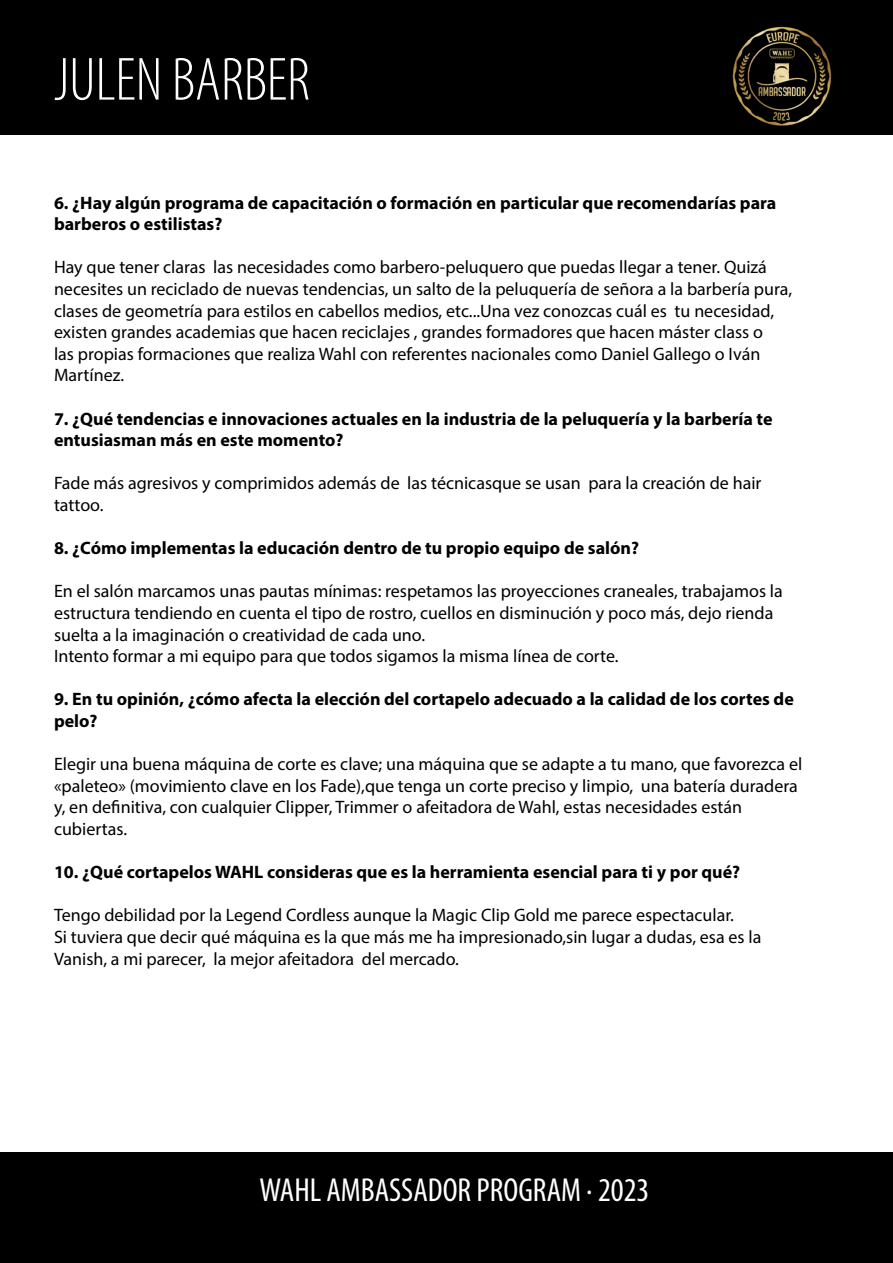
<style>
.page{position:relative;width:893px;height:1263px;background:#fff}
.page>*{position:absolute;margin:0;border:0;box-sizing:border-box;transform-origin:0 0}
.t1{font:300 condensed 61.5px "Myriad Pro";color:#fff}
.t2{font:condensed 33.45px "Myriad Pro";color:#fff}
.t3{font:18px/21.6px "Myriad Pro";color:#000}
.t4{font:700 18px/21.6px "Myriad Pro";color:#000}
</style>
<div class="page">
<div style="left:0;top:0;width:893px;height:135px;background:#000"></div>
<img style="left:732px;top:26px;width:100px;height:100px">
<div style="left:0;top:1152px;width:893px;height:111px;background:#000"></div>
<h1 class="t1" style="left:54px;top:43px;width:257px">JULEN BARBER</h1>
<p class="t4" style="left:54px;top:191px;width:724px">6. ¿Hay algún programa de capacitación o formación en particular que recomendarías para barberos o estilistas?</p>
<p class="t3" style="left:54px;top:256px;width:740px">Hay que tener claras las necesidades como barbero-peluquero que puedas llegar a tener. Quizá necesites un reciclado de nuevas tendencias, un salto de la peluquería de señora a la barbería pura, clases de geometría para estilos en cabellos medios, etc...Una vez conozcas cuál es tu necesidad, existen grandes academias que hacen reciclajes , grandes formadores que hacen máster class o<br>las propias formaciones que realiza Wahl con referentes nacionales como Daniel Gallego o Iván Martínez.</p>
<p class="t4" style="left:54px;top:407px;width:720px">7. ¿Qué tendencias e innovaciones actuales en la industria de la peluquería y la barbería te entusiasman más en este momento?</p>
<p class="t3" style="left:54px;top:472px;width:709px">Fade más agresivos y comprimidos además de las técnicasque se usan para la creación de hair tattoo.</p>
<p class="t4" style="left:54px;top:537px;width:587px">8. ¿Cómo implementas la educación dentro de tu propio equipo de salón?</p>
<p class="t3" style="left:54px;top:580px;width:730px">En el salón marcamos unas pautas mínimas: respetamos las proyecciones craneales, trabajamos la estructura tendiendo en cuenta el tipo de rostro, cuellos en disminución y poco más, dejo rienda suelta a la imaginación o creatividad de cada uno.<br>Intento formar a mi equipo para que todos sigamos la misma línea de corte.</p>
<p class="t4" style="left:54px;top:688px;width:741px">9. En tu opinión, ¿cómo afecta la elección del cortapelo adecuado a la calidad de los cortes de pelo?</p>
<p class="t3" style="left:54px;top:753px;width:750px">Elegir una buena máquina de corte es clave; una máquina que se adapte a tu mano, que favorezca el «paleteo» (movimiento clave en los Fade),que tenga un corte preciso y limpio, una batería duradera y, en definitiva, con cualquier Clipper, Trimmer o afeitadora de Wahl, estas necesidades están cubiertas.</p>
<p class="t4" style="left:54px;top:861px;width:688px">10. ¿Qué cortapelos WAHL consideras que es la herramienta esencial para ti y por qué?</p>
<p class="t3" style="left:54px;top:904px;width:709px">Tengo debilidad por la Legend Cordless aunque la Magic Clip Gold me parece espectacular.<br>Si tuviera que decir qué máquina es la que más me ha impresionado,sin lugar a dudas, esa es la<br>Vanish, a mi parecer, la mejor afeitadora del mercado.</p>
<h2 class="t2" style="left:259px;top:1169px;width:392px">WAHL AMBASSADOR PROGRAM · 2023</h2>
</div>
